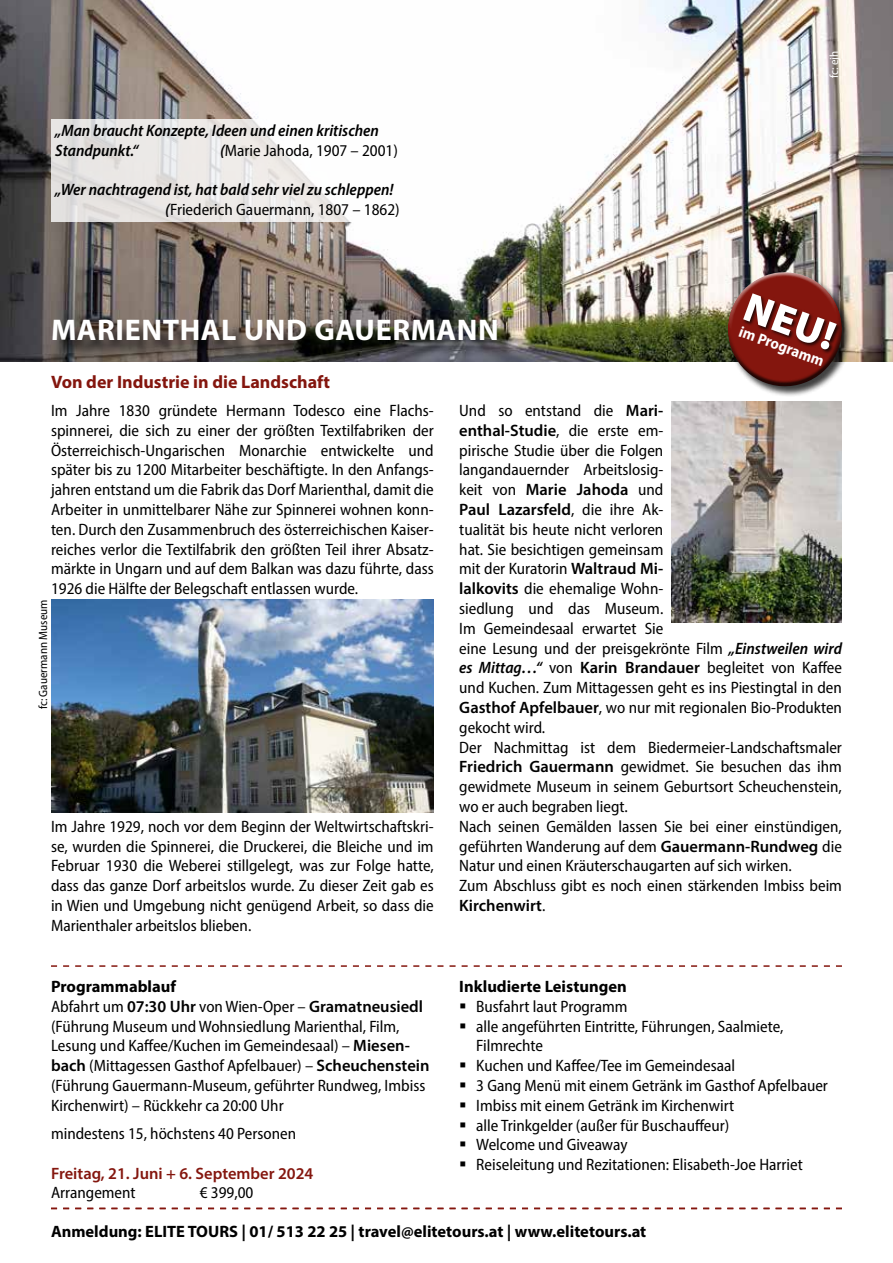
<style>
.page{position:relative;width:893px;height:1263px;background:#fff}
.page>*{position:absolute;margin:0;border:0;box-sizing:border-box;transform-origin:0 0}
.t1{font:900 40.95px "Myriad Pro";color:#fff}
.t2{font:700 30px "Myriad Pro";letter-spacing:.02em;color:#fff}
.t3{font:700 18px "Myriad Pro";color:#84160e}
.t4{font:semi-condensed 16.5px/19.8px "Myriad Pro";color:#000}
.t5{font:italic 600 semi-condensed 16.5px/19.8px "Myriad Pro";color:#000}
.t6{font:700 16.5px "Myriad Pro";color:#000}
.t7{font:600 16.5px "Myriad Pro";color:#84160e}
.t8{font:700 semi-condensed 15.75px "Myriad Pro";color:#fff}
.t9{font:semi-condensed 12px "Myriad Pro";color:#000}
.t10{font:semi-condensed 12px "Myriad Pro";color:#fff}
.s1{font-weight:600;font-style:italic}
.s2{font-weight:400;font-style:normal}
.s3{font-weight:700;font-stretch:normal}
.s4{font-weight:600;font-stretch:normal}
</style>
<div class="page">
<img style="left:0;top:0;width:893px;height:361px">
<svg style="left:51px;top:119px;width:353px;height:102px;fill:#edeae7"></svg>
<div style="left:55px;top:322px;width:460px;height:37px;background:#000;opacity:.75"></div>
<svg style="left:51px;top:965px;width:791px;height:2px"></svg>
<svg style="left:51px;top:1208px;width:791px;height:1px"></svg>
<img style="left:672px;top:401px;width:170px;height:221px">
<img style="left:51px;top:600px;width:383px;height:212px">
<img style="left:713px;top:254px;width:142px;height:150px">
<div style="left:742px;top:293px;width:100px;height:61px;background:#000;opacity:.75"></div>
<p class="t5" style="left:55px;top:120px;width:325px">„Man braucht Konzepte, Ideen und einen kritischen<br>Standpunkt.“</p>
<p class="t4" style="left:220px;top:140px;width:179px"><span class="s1">(</span>Marie Jahoda, 1907 – 2001)</p>
<p class="t5" style="left:165px;top:179px;width:236px;text-indent:-110px">„Wer nachtragend ist, hat bald sehr viel zu schleppen! (<span class="s2">Friederich Gauermann, 1807 – 1862)</span></p>
<h2 class="t2" style="left:51px;top:310px;width:449px">MARIENTHAL UND GAUERMANN</h2>
<p class="t10" style="left:827px;top:78px;width:29px;rotate:-90deg">fc: ejh</p>
<h1 class="t1" style="left:755px;top:280px;width:96px;rotate:20deg">NEU!</h1>
<p class="t8" style="left:743px;top:321px;width:91px;rotate:20deg">im Programm</p>
<p class="t3" style="left:51px;top:370px;width:281px">Von der Industrie in die Landschaft</p>
<p class="t4" style="left:51px;top:400px;width:384px;text-align:justify">Im Jahre 1830 gründete Hermann Todesco eine Flachs&shy;spinnerei, die sich zu einer der größten Textilfabriken der Österreichisch-Ungarischen Monarchie entwickelte und später bis zu 1200 Mitarbeiter beschäftigte. In den Anfangs&shy;jahren entstand um die Fabrik das Dorf Marienthal, damit die Arbeiter in unmittelbarer Nähe zur Spinnerei wohnen konn&shy;ten. Durch den Zusammenbruch des österreichischen Kaiser&shy;reiches verlor die Textilfabrik den größten Teil ihrer Absatz&shy;märkte in Ungarn und auf dem Balkan was dazu führte, dass 1926 die Hälfte der Belegschaft entlassen wurde.</p>
<p class="t9" style="left:36px;top:709px;width:111px;rotate:-90deg">fc: Gauermann Museum</p>
<p class="t4" style="left:51px;top:816px;width:384px;text-align:justify">Im Jahre 1929, noch vor dem Beginn der Weltwirtschaftskri&shy;se, wurden die Spinnerei, die Druckerei, die Bleiche und im Februar 1930 die Weberei stillgelegt, was zur Folge hatte, dass das ganze Dorf arbeitslos wurde. Zu dieser Zeit gab es in Wien und Umgebung nicht genügend Arbeit, so dass die Marienthaler arbeitslos blieben.</p>
<p class="t4" style="left:51px;top:976px;width:380px"><span class="s3">Programmablauf<br></span>Abfahrt um <span class="s4">07:30 Uhr</span> von Wien-Oper – <span class="s4">Gramatneusiedl </span>(Führung Museum und Wohnsiedlung Marienthal, Film, Lesung und Kaffee/Kuchen im Gemeindesaal) – <span class="s4">Miesen&shy;bach</span> (Mittagessen Gasthof Apfelbauer) – <span class="s4">Scheuchenstein </span>(Führung Gauermann-Museum, geführter Rundweg, Imbiss Kirchenwirt) – Rückkehr ca 20:00 Uhr</p>
<p class="t4" style="left:51px;top:1123px;width:247px">mindestens 15, höchstens 40 Personen</p>
<p class="t7" style="left:51px;top:1162px;width:264px">Freitag, 21. Juni + 6. September 2024</p>
<p class="t4" style="left:51px;top:1183px;width:86px">Arrangement</p>
<p class="t4" style="left:200px;top:1183px;width:55px">€ 399,00</p>
<p class="t4" style="left:459px;top:400px;width:384px">Und so entstand die <span class="s4">Mari-<br>enthal-Studie</span>, die erste em-<br>pirische Studie über die Folgen<br>langandauernder Arbeitslosig-<br>keit von <span class="s4">Marie Jahoda</span> und<br><span class="s4">Paul Lazarsfeld</span>, die ihre Ak-<br>tualität bis heute nicht verloren<br>hat. Sie besichtigen gemeinsam<br>mit der Kuratorin <span class="s4">Waltraud Mi-<br>lalkovits</span> die ehemalige Wohn-<br>siedlung und das Museum.<br>Im Gemeindesaal erwartet Sie<br>eine Lesung und der preisgekrönte Film <span class="s1">„Einstweilen wird es Mittag…“</span> von <span class="s4">Karin Brandauer</span> begleitet von Kaffee und Kuchen. Zum Mittagessen geht es ins Piestingtal in den <span class="s4">Gasthof Apfelbauer</span>, wo nur mit regionalen Bio-Produkten gekocht wird.<br>Der Nachmittag ist dem Biedermeier-Landschaftsmaler <span class="s4">Friedrich Gauermann</span> gewidmet. Sie besuchen das ihm gewidmete Museum in seinem Geburtsort Scheuchenstein, wo er auch begraben liegt.<br>Nach seinen Gemälden lassen Sie bei einer einstündigen, geführten Wanderung auf dem <span class="s4">Gauermann-Rundweg</span> die Natur und einen Kräuterschaugarten auf sich wirken.<br>Zum Abschluss gibt es noch einen stärkenden Imbiss beim <span class="s4">Kirchenwirt</span>.</p>
<p class="t6" style="left:459px;top:976px;width:169px">Inkludierte Leistungen</p>
<p class="t4" style="left:476px;top:996px;width:353px">Busfahrt laut Programm<br>alle angeführten Eintritte, Führungen, Saalmiete, Filmrechte<br>Kuchen und Kaffee/Tee im Gemeindesaal<br>3 Gang Menü mit einem Getränk im Gasthof Apfelbauer Imbiss mit einem Getränk im Kirchenwirt<br>alle Trinkgelder (außer für Buschauffeur)<br>Welcome und Giveaway<br>Reiseleitung und Rezitationen: Elisabeth-Joe Harriet</p>
<p class="t6" style="left:51px;top:1221px;width:597px">Anmeldung: ELITE TOURS | 01/ 513 22 25 | travel@elitetours.at | www.elitetours.at</p>
</div>
